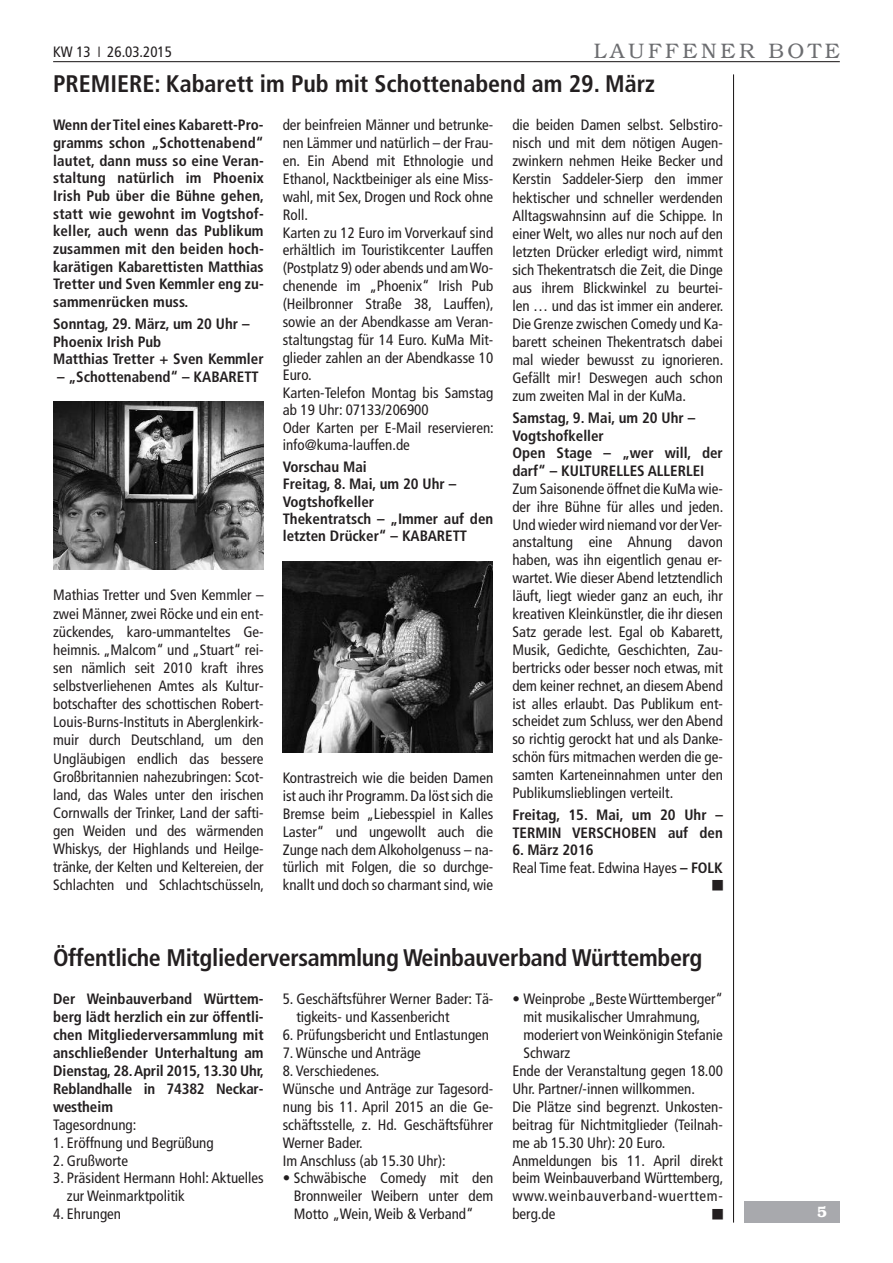
<style>
.page{position:relative;width:893px;height:1263px;background:#fff}
.page>*{position:absolute;margin:0;border:0;box-sizing:border-box;transform-origin:0 0}
.t1{font:700 condensed 24px "Frutiger LT";letter-spacing:-.015em;color:#231f20}
.t2{font:300 21px "Bookman LT";letter-spacing:.175em;color:#6c6d70}
.t3{font:condensed 15px/17.9px "Frutiger LT";color:#231f20}
.t4{font:700 condensed 15px/17.7px "Frutiger LT";color:#231f20}
.t5{font:condensed 15px "Frutiger LT";letter-spacing:.045em;color:#231f20}
.t6{font:600 15px "Bookman LT";color:#fff}
.s1{font-weight:700}
</style>
<div class="page">
<hr style="left:733px;top:74px;width:1px;height:1148px;background:#231f20">
<hr style="left:53px;top:61px;width:787px;height:1px;background:#231f20">
<div style="left:744px;top:1201px;width:96px;height:21px;background:#a8a9ad"></div>
<img style="left:53px;top:402px;width:210px;height:167px">
<img style="left:283px;top:562px;width:210px;height:190px">
<p class="t3" style="left:53px;top:44px;width:120px">KW 13 ❘ 26.03.2015</p>
<h2 class="t2" style="left:594px;top:38px;width:247px">LAUFFENER BOTE</h2>
<h1 class="t1" style="left:53px;top:74px;width:603px">PREMIERE: Kabarett im Pub mit Schottenabend am 29. März</h1>
<p class="t4" style="left:53px;top:117px;width:213px;text-align:justify">Wenn derTitel eines Kabarett-Pro&shy;gramms schon „Schottenabend“ lautet, dann muss so eine Veran&shy;staltung natürlich im Phoenix Irish Pub über die Bühne gehen, statt wie gewohnt im Vogtshof&shy;keller, auch wenn das Publikum zusammen mit den beiden hoch&shy;karätigen Kabarettisten Matthias Tretter und Sven Kemmler eng zu&shy;sammenrücken muss.</p>
<p class="t4" style="left:53px;top:316px;width:212px">Sonntag, 29. März, um 20 Uhr –<br>Phoenix Irish Pub<br>Matthias Tretter + Sven Kemmler</p>
<p class="t4" style="left:57px;top:369px;width:203px">– „Schottenabend“ – KABARETT</p>
<p class="t3" style="left:283px;top:117px;width:213px">der beinfreien Männer und betrunke&shy;nen Lämmer und natürlich – der Frau&shy;en. Ein Abend mit Ethnologie und<br>Ethanol, Nacktbeiniger als eine Miss&shy;wahl, mit Sex, Drogen und Rock ohne<br>Roll.<br>Karten zu 12 Euro im Vorverkauf sind erhältlich im Touristikcenter Lauffen (Postplatz 9) oder abends und amWo&shy;chenende im „Phoenix“ Irish Pub (Heilbronner Straße 38, Lauffen), sowie an der Abendkasse am Veran&shy;staltungstag für 14 Euro. KuMa Mit&shy;glieder zahlen an der Abendkasse 10<br>Euro.<br>Karten-Telefon Montag bis Samstag ab 19 Uhr: 07133/206900<br>Oder Karten per E-Mail reservieren: info@kuma-lauffen.de</p>
<p class="t4" style="left:283px;top:459px;width:212px">Vorschau Mai<br>Freitag, 8. Mai, um 20 Uhr –<br>Vogtshofkeller<br>Thekentratsch – „Immer auf den letzten Drücker“ – KABARETT</p>
<p class="t3" style="left:512px;top:117px;width:213px;text-align:justify">die beiden Damen selbst. Selbstiro&shy;nisch und mit dem nötigen Augen&shy;zwinkern nehmen Heike Becker und Kerstin Saddeler-Sierp den immer hektischer und schneller werdenden Alltagswahnsinn auf die Schippe. In einer Welt, wo alles nur noch auf den letzten Drücker erledigt wird, nimmt sich Thekentratsch die Zeit, die Dinge aus ihrem Blickwinkel zu beurtei&shy;len … und das ist immer ein anderer.<br>Die Grenze zwischen Comedy und Ka&shy;barett scheinen Thekentratsch dabei mal wieder bewusst zu ignorieren.<br>Gefällt mir! Deswegen auch schon zum zweiten Mal in der KuMa.</p>
<p class="t4" style="left:512px;top:410px;width:212px">Samstag, 9. Mai, um 20 Uhr –<br>Vogtshofkeller<br>Open Stage – „wer will, der darf“ – KULTURELLES ALLERLEI</p>
<p class="t3" style="left:512px;top:481px;width:213px;text-align:justify">Zum Saisonende öffnet die KuMa wie&shy;der ihre Bühne für alles und jeden.<br>Und wieder wird niemand vor derVer&shy;anstaltung eine Ahnung davon haben, was ihn eigentlich genau er&shy;wartet.Wie dieser Abend letztendlich läuft, liegt wieder ganz an euch, ihr kreativen Kleinkünstler, die ihr diesen Satz gerade lest. Egal ob Kabarett, Musik, Gedichte, Geschichten, Zau&shy;bertricks oder besser noch etwas, mit dem keiner rechnet, an diesem Abend ist alles erlaubt. Das Publikum ent&shy;scheidet zum Schluss, wer den Abend so richtig gerockt hat und als Danke&shy;schön fürs mitmachen werden die ge&shy;samten Karteneinnahmen unter den Publikumslieblingen verteilt.</p>
<p class="t4" style="left:512px;top:807px;width:212px">Freitag, 15. Mai, um 20 Uhr –<br>TERMIN VERSCHOBEN auf den</p>
<p class="t3" style="left:512px;top:842px;width:212px"><span class="s1">6. März 2016<br></span>Real Time feat. Edwina Hayes <span class="s1">– FOLK</span></p>
<p class="t3" style="left:53px;top:587px;width:213px;text-align:justify">Mathias Tretter und Sven Kemmler – zwei Männer, zwei Röcke und ein ent&shy;zückendes, karo-ummanteltes Ge&shy;heimnis. „Malcom“ und „Stuart“ rei&shy;sen nämlich seit 2010 kraft ihres selbstverliehenen Amtes als Kultur&shy;botschafter des schottischen Robert-Louis-Burns-Instituts in Aberglenkirk&shy;muir durch Deutschland, um den Ungläubigen endlich das bessere Großbritannien nahezubringen: Scot&shy;land, das Wales unter den irischen Cornwalls der Trinker, Land der safti&shy;gen Weiden und des wärmenden Whiskys, der Highlands und Heilge&shy;tränke, der Kelten und Keltereien, der Schlachten und Schlachtschüsseln,</p>
<p class="t3" style="left:283px;top:770px;width:212px;text-align:justify">Kontrastreich wie die beiden Damen ist auch ihr Programm.Da löst sich die Bremse beim „Liebesspiel in Kalles Laster“ und ungewollt auch die Zunge nach dem Alkoholgenuss – na&shy;türlich mit Folgen, die so durchge&shy;knallt und doch so charmant sind,wie</p>
<h1 class="t1" style="left:53px;top:948px;width:651px">Öffentliche Mitgliederversammlung Weinbauverband Württemberg</h1>
<p class="t4" style="left:53px;top:991px;width:213px;text-align:justify">Der Weinbauverband Württem&shy;berg lädt herzlich ein zur öffentli&shy;chen Mitgliederversammlung mit anschließender Unterhaltung am Dienstag, 28.April 2015, 13.30 Uhr, Reblandhalle in 74382 Neckar&shy;westheim</p>
<p class="t3" style="left:53px;top:1117px;width:85px">Tagesordnung:</p>
<p class="t3" style="left:53px;top:1135px;width:162px">1. Eröffnung und Begrüßung</p>
<p class="t3" style="left:53px;top:1152px;width:76px">2. Grußworte</p>
<p class="t3" style="left:67px;top:1170px;width:198px;text-indent:-14px">3. Präsident Hermann Hohl: Aktuelles zur Weinmarktpolitik</p>
<p class="t3" style="left:53px;top:1206px;width:69px">4. Ehrungen</p>
<p class="t3" style="left:296px;top:991px;width:198px;text-indent:-14px">5. Geschäftsführer Werner Bader: Tä&shy;tigkeits- und Kassenbericht</p>
<p class="t3" style="left:283px;top:1027px;width:208px">6. Prüfungsbericht und Entlastungen<br>7.Wünsche und Anträge</p>
<p class="t3" style="left:283px;top:1063px;width:212px">8. Verschiedenes.<br>Wünsche und Anträge zur Tagesord&shy;nung bis 11. April 2015 an die Ge&shy;schäftsstelle, z. Hd. Geschäftsführer<br>Werner Bader.<br>Im Anschluss (ab 15.30 Uhr):</p>
<p class="t3" style="left:294px;top:1170px;width:201px;text-align:justify;text-indent:-11px">• Schwäbische Comedy mit den Bronnweiler Weibern unter dem Motto „Wein,Weib &amp; Verband“</p>
<p class="t3" style="left:512px;top:991px;width:212px">• Weinprobe „BesteWürttemberger“</p>
<p class="t3" style="left:523px;top:1009px;width:179px">mit musikalischer Umrahmung,</p>
<p class="t3" style="left:523px;top:1027px;width:201px">moderiert vonWeinkönigin Stefanie</p>
<p class="t3" style="left:523px;top:1045px;width:48px">Schwarz</p>
<p class="t3" style="left:512px;top:1063px;width:212px">Ende der Veranstaltung gegen 18.00</p>
<p class="t3" style="left:512px;top:1081px;width:184px">Uhr. Partner/-innen willkommen.</p>
<p class="t3" style="left:512px;top:1099px;width:212px">Die Plätze sind begrenzt. Unkosten-</p>
<p class="t3" style="left:512px;top:1117px;width:212px">beitrag für Nichtmitglieder (Teilnah-</p>
<p class="t3" style="left:512px;top:1135px;width:154px">me ab 15.30 Uhr): 20 Euro.</p>
<p class="t3" style="left:512px;top:1152px;width:212px">Anmeldungen bis 11. April direkt</p>
<p class="t3" style="left:512px;top:1170px;width:213px">beim Weinbauverband Württemberg,</p>
<p class="t5" style="left:512px;top:1190px;width:212px">www.weinbauverband-wuerttem-</p>
<p class="t3" style="left:512px;top:1206px;width:45px">berg.de</p>
<p class="t6" style="left:817px;top:1203px;width:11px">5</p>
</div>
